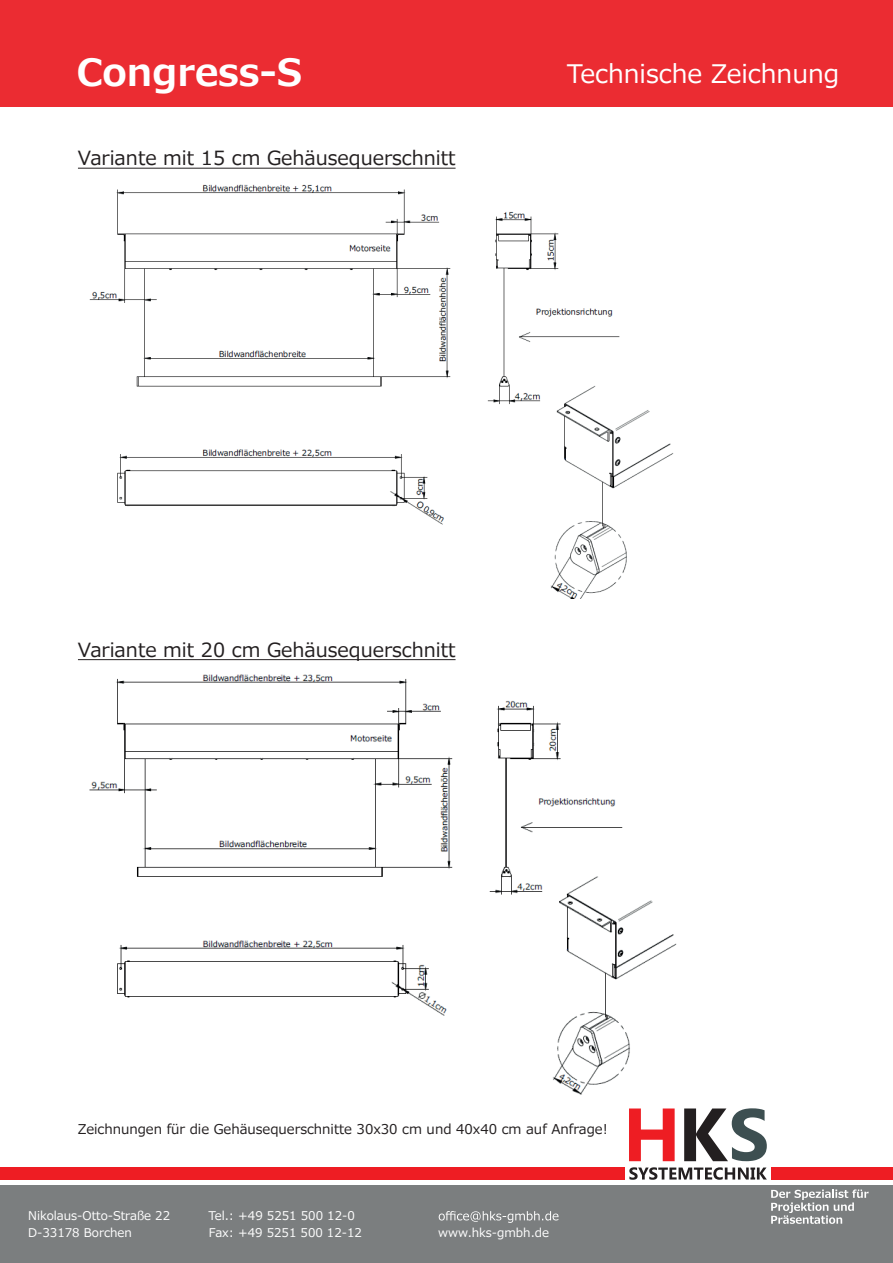
<style>
.page{position:relative;width:893px;height:1263px;background:#fff}
.page>*{position:absolute;margin:0;border:0;box-sizing:border-box;transform-origin:0 0}
.t1{font:700 37.5px "Meiryo";color:#fff}
.t2{font:25.5px "Meiryo";color:#fff}
.t3{font:19.5px "Meiryo";color:#231f20}
.t4{font:13.5px "Meiryo";color:#231f20}
.t5{font:12px "Meiryo";color:#fff}
</style>
<div class="page">
<div style="left:0;top:0;width:893px;height:106px;background:#eb2c32"></div>
<div style="left:0;top:1185px;width:893px;height:78px;background:#7b7e7f"></div>
<svg style="left:629px;top:1108px;width:46px;height:53px"></svg>
<svg style="left:684px;top:1108px;width:83px;height:53px"></svg>
<svg style="left:629px;top:1167px;width:138px;height:13px"></svg>
<div style="left:771px;top:1167px;width:122px;height:12px;background:#ee1d23"></div>
<div style="left:0;top:1167px;width:625px;height:12px;background:#ee1d23"></div>
<svg style="left:771px;top:1189px;width:98px;height:35px"></svg>
<svg style="left:439px;top:1211px;width:119px;height:12px"></svg>
<img style="left:89px;top:184px;width:585px;height:414px">
<img style="left:89px;top:674px;width:588px;height:421px">
<hr style="left:78px;top:168px;width:378px;height:1px;background:#231f20">
<hr style="left:78px;top:659px;width:378px;height:1px;background:#231f20">
<h1 class="t1" style="left:77px;top:46px;width:227px">Congress-S</h1>
<h3 class="t3" style="left:78px;top:145px;width:379px">Variante mit 15 cm Gehäusequerschnitt</h3>
<h2 class="t2" style="left:567px;top:56px;width:274px">Technische Zeichnung</h2>
<h3 class="t3" style="left:78px;top:636px;width:379px">Variante mit 20 cm Gehäusequerschnitt</h3>
<p class="t4" style="left:78px;top:1119px;width:531px">Zeichnungen für die Gehäusequerschnitte 30x30 cm und 40x40 cm auf Anfrage!</p>
<p class="t5" style="left:28px;top:1207px;width:144px">Nikolaus-Otto-Straße 22</p>
<p class="t5" style="left:208px;top:1207px;width:148px">Tel.: +49 5251 500 12-0</p>
<p class="t5" style="left:28px;top:1224px;width:105px">D-33178 Borchen</p>
<p class="t5" style="left:209px;top:1224px;width:154px">Fax: +49 5251 500 12-12</p>
<p class="t5" style="left:438px;top:1224px;width:112px">www.hks-gmbh.de</p>
</div>
